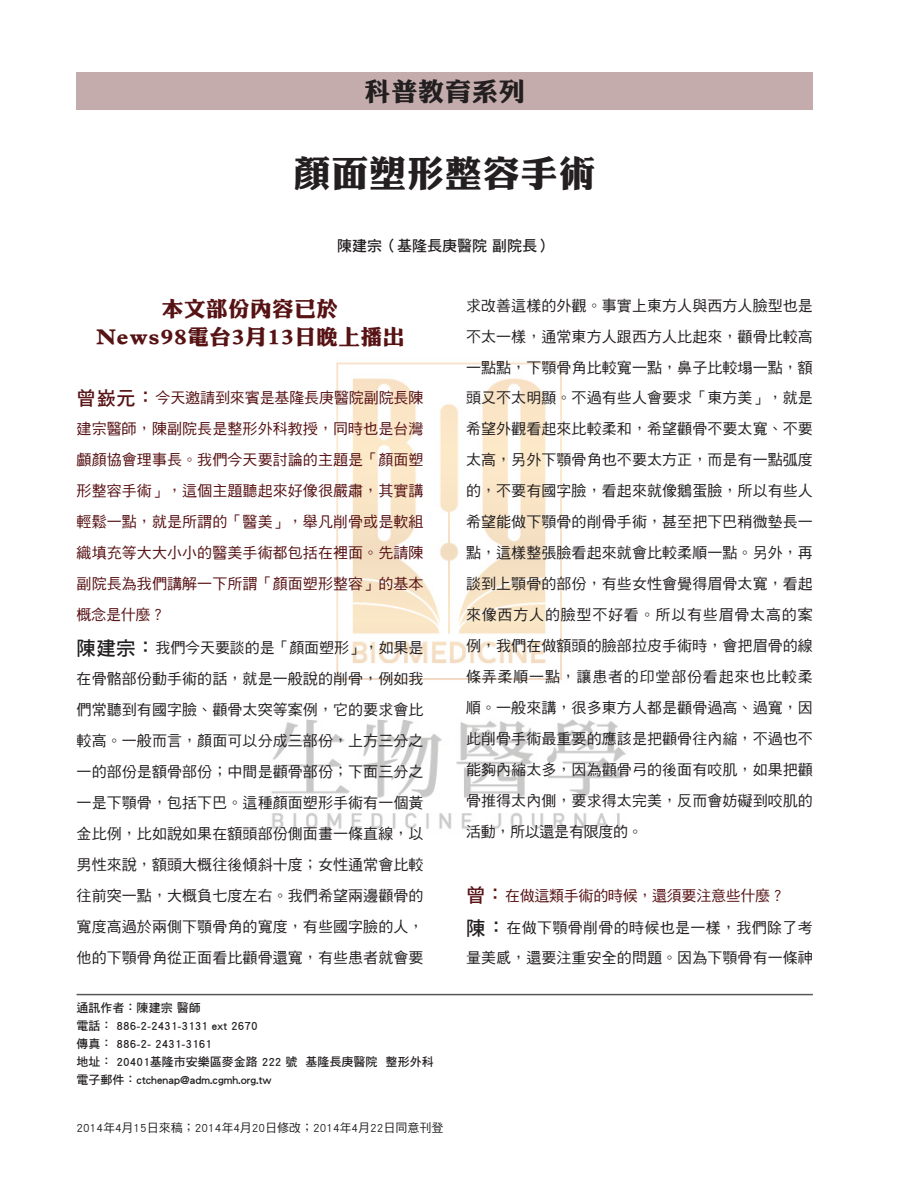
<style>
.page{position:relative;width:898px;height:1191px;background:#fff}
.page>*{position:absolute;margin:0;border:0;box-sizing:border-box;transform-origin:0 0}
.t1{font:36px "DF Li King Hei XB HK BF";letter-spacing:.05em;color:#231f20}
.t2{font:25.5px "DF Li King Hei XB HK BF";letter-spacing:.05em;color:#231f20}
.t3{font:21px/28.5px "DF Li King Hei XB HK BF";letter-spacing:.05em;color:#571214;text-align:center}
.t4{font:15px/30.9px "DF Hei Std W5";letter-spacing:.005em;color:#231f20;text-align:justify}
.t5{font:15px/30.9px "DF Hei Std W5";letter-spacing:.005em;color:#571214;text-align:justify}
.t6{font:15px "DF Hei Std W7";color:#231f20}
.t7{font:12px/18px "DF Hei Std W7";color:#231f20}
.t8{font:12px "DF Hei Std W5";color:#231f20}
.s1{font-family:"DF Hei Std W7";font-size:19.5px}
.s2{font-family:"DF Hei Std W7";font-size:19.5px;color:#571214}
.s3{color:#571214}
</style>
<div class="page">
<img style="left:271px;top:362px;width:356px;height:467px">
<hr style="left:77px;top:993px;width:735px;height:2px;background:#57585a">
<div style="left:77px;top:73px;width:735px;height:37px;background:#c4acac"></div>
<h2 class="t2" style="left:365px;top:79px;width:161px">科普教育系列</h2>
<h1 class="t1" style="left:294px;top:155px;width:302px">顏面塑形整容手術</h1>
<p class="t6" style="left:337px;top:237px;width:216px">陳建宗（基隆長庚醫院 副院長）</p>
<h3 class="t3" style="left:96px;top:295px;width:309px">本文部份內容已於<br>News98電台3月13日晚上播出</h3>
<p class="t5" style="left:77px;top:382px;width:348px"><span class="s1">曾嶔元：</span>今天邀請到來賓是基隆長庚醫院副院長陳建宗醫師，陳副院長是整形外科教授，同時也是台灣顱顏協會理事長。我們今天要討論的主題是「顏面塑形整容手術」，這個主題聽起來好像很嚴肅，其實講輕鬆一點，就是所謂的「醫美」，舉凡削骨或是軟組織填充等大大小小的醫美手術都包括在裡面。先請陳副院長為我們講解一下所謂「顏面塑形整容」的基本概念是什麼？</p>
<p class="t4" style="left:77px;top:632px;width:348px"><span class="s1">陳建宗：</span>我們今天要談的是「顏面塑形」，如果是在骨骼部份動手術的話，就是一般說的削骨，例如我們常聽到有國字臉、顴骨太突等案例，它的要求會比較高。一般而言，顏面可以分成三部份，上方三分之一的部份是額骨部份；中間是顴骨部份；下面三分之一是下顎骨，包括下巴。這種顏面塑形手術有一個黃金比例，比如說如果在額頭部份側面畫一條直線，以男性來說，額頭大概往後傾斜十度；女性通常會比較往前突一點，大概負七度左右。我們希望兩邊顴骨的寬度高過於兩側下顎骨角的寬度，有些國字臉的人，他的下顎骨角從正面看比顴骨還寬，有些患者就會要</p>
<p class="t7" style="left:77px;top:999px;width:358px">通訊作者：陳建宗 醫師<br>電話： 886-2-2431-3131 ext 2670<br>傳真： 886-2- 2431-3161<br>地址： 20401基隆市安樂區麥金路 222 號 基隆長庚醫院 整形外科電子郵件：ctchenap@adm.cgmh.org.tw</p>
<p class="t8" style="left:77px;top:1121px;width:368px">2014年4月15日來稿；2014年4月20日修改；2014年4月22日同意刊登</p>
<p class="t4" style="left:466px;top:289px;width:348px">求改善這樣的外觀。事實上東方人與西方人臉型也是不太一樣，通常東方人跟西方人比起來，顴骨比較高一點點，下顎骨角比較寬一點，鼻子比較塌一點，額頭又不太明顯。不過有些人會要求「東方美」，就是希望外觀看起來比較柔和，希望顴骨不要太寬、不要太高，另外下顎骨角也不要太方正，而是有一點弧度的，不要有國字臉，看起來就像鵝蛋臉，所以有些人希望能做下顎骨的削骨手術，甚至把下巴稍微墊長一點，這樣整張臉看起來就會比較柔順一點。另外，再談到上顎骨的部份，有些女性會覺得眉骨太寬，看起來像西方人的臉型不好看。所以有些眉骨太高的案例，我們在做額頭的臉部拉皮手術時，會把眉骨的線條弄柔順一點，讓患者的印堂部份看起來也比較柔順。一般來講，很多東方人都是顴骨過高、過寬，因此削骨手術最重要的應該是把顴骨往內縮，不過也不能夠內縮太多，因為顴骨弓的後面有咬肌，如果把顴骨推得太內側，要求得太完美，反而會妨礙到咬肌的活動，所以還是有限度的。</p>
<p class="t4" style="left:466px;top:879px;width:348px;line-height:32.4px"><span class="s2">曾：</span><span class="s3">在做這類手術的時候，還須要注意些什麼？<br></span><span class="s1">陳：</span>在做下顎骨削骨的時候也是一樣，我們除了考</p>
<p class="t4" style="left:466px;top:942px;width:348px">量美感，還要注重安全的問題。因為下顎骨有一條神</p>
</div>
